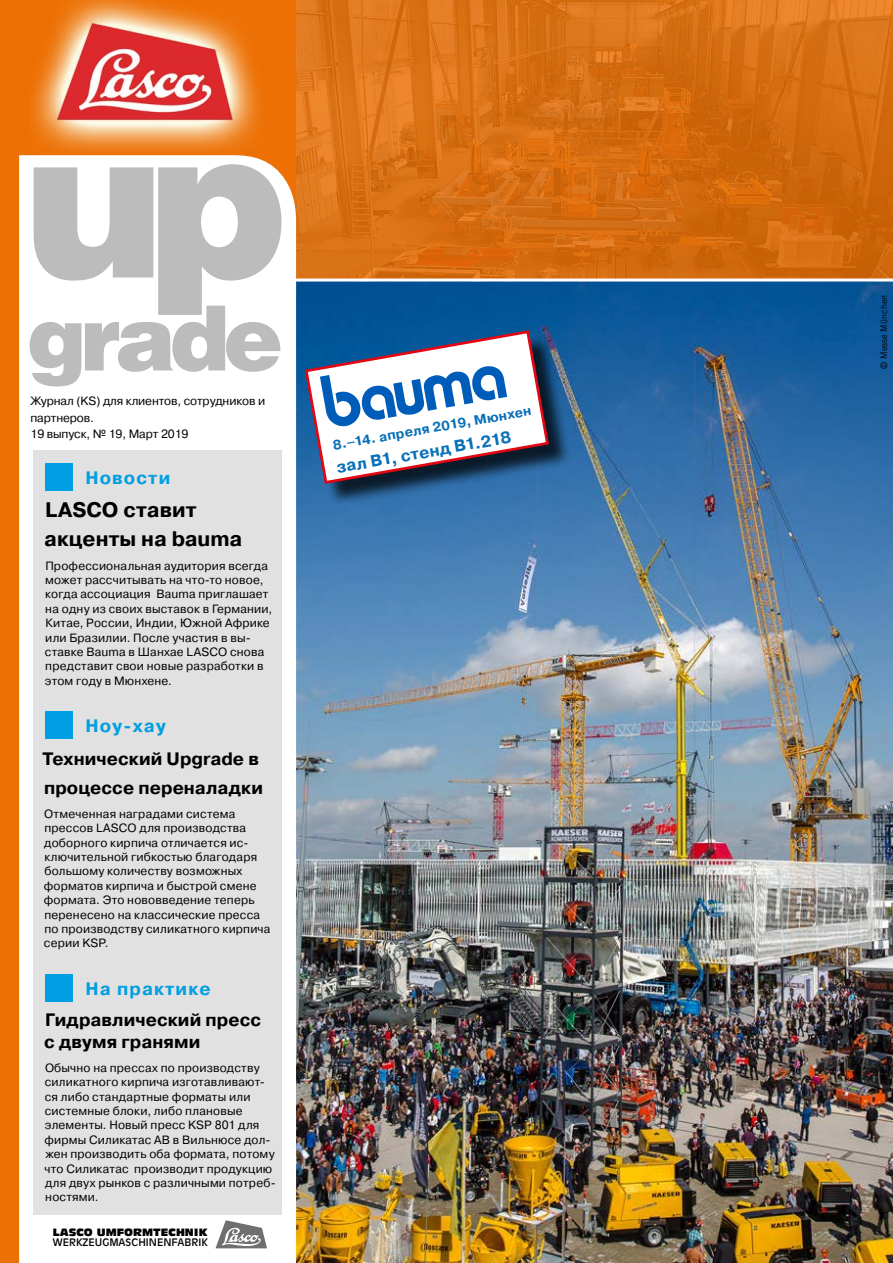
<style>
.page{position:relative;width:893px;height:1263px;background:#ed7004}
.page>*{position:absolute;margin:0;border:0;box-sizing:border-box;transform-origin:0 0}
.t1{font:900 210px "Helvetica";color:#bcbcbc}
.t2{font:900 90px "Helvetica";letter-spacing:-.07em;color:#bcbcbc}
.t3{font:700 21px/28.8px "Pragmatica C";letter-spacing:.005em;color:#000}
.t4{font:700 18px/28.8px "Pragmatica C";letter-spacing:.005em;color:#000}
.t5{font:700 18px/21.6px "Pragmatica";letter-spacing:.005em;color:#000}
.t6{font:700 18px "Pragmatica C";letter-spacing:.06em;color:#009fe3}
.t7{font:700 16.5px "Pragmatica";color:#0870b8}
.t8{font:700 13.5px "Pragmatica";color:#0870b8}
.t9{font:12px/14.4px "Pragmatica C";letter-spacing:.015em;color:#000}
.t10{font:12px/16.5px "Pragmatica C";letter-spacing:-.01em;color:#000}
.t11{font:10.35px "Antique Olive Compact";color:#000;scale:1.04 1}
.t12{font:10.2px "Antique Olive";color:#000}
.t13{font:9px "Trade Gothic LT";color:#000}
</style>
<div class="page">
<img style="left:296px;top:281px;width:597px;height:982px">
<div style="left:19px;top:155px;width:277px;height:1108px;background:#fff"></div>
<div style="left:33px;top:450px;width:248px;height:764px;background:#e1e1e1"></div>
<img style="left:296px;top:0;width:597px;height:278px">
<hr style="left:296px;top:278px;width:597px;height:3px;background:#fff">
<div style="left:45px;top:711px;width:28px;height:28px;background:#009fe3"></div>
<div style="left:45px;top:463px;width:28px;height:28px;background:#009fe3"></div>
<div style="left:45px;top:974px;width:28px;height:27px;background:#009fe3"></div>
<div style="left:308px;top:334px;width:263px;height:172px;background:#000;opacity:.75"></div>
<svg style="left:303px;top:329px;width:247px;height:156px;background:#97a9c3"></svg>
<img style="left:32px;top:0;width:227px;height:152px">
<svg style="left:215px;top:1220px;width:52px;height:28px"></svg>
<h1 class="t1" style="left:24px;top:65px;width:267px">up</h1>
<h2 class="t2" style="left:27px;top:279px;width:258px">grade</h2>
<p class="t10" style="left:31px;top:393px;width:236px">Журнал (KS) для клиентов, сотрудников и партнеров.<br>19 выпуск, № 19, Март 2019</p>
<h3 class="t6" style="left:85px;top:468px;width:86px">Новости</h3>
<h3 class="t3" style="left:44px;top:495px;width:200px">LASCO ставит акценты на bauma</h3>
<p class="t9" style="left:45px;top:558px;width:229px">Профессиональная аудитория всегда может рассчитывать на что-то новое, когда ассоциация Bauma приглашает на одну из своих выставок в Германии, Китае, России, Индии, Южной Африке или Бразилии. После участия в вы&shy;ставке Bauma в Шанхае LASCO снова представит свои новые разработки в этом году в Мюнхене.</p>
<h3 class="t6" style="left:85px;top:716px;width:82px">Ноу-хау</h3>
<h3 class="t4" style="left:43px;top:744px;width:222px">Технический Upgrade в процессе переналадки</h3>
<p class="t9" style="left:44px;top:806px;width:228px">Отмеченная наградами система прессов LASCO для производства доборного кирпича отличается ис&shy;ключительной гибкостью благодаря большому количеству возможных форматов кирпича и быстрой смене формата. Это нововведение теперь перенесено на классические пресса по производству силикатного кирпича серии KSP.</p>
<h3 class="t6" style="left:85px;top:978px;width:127px">На практике</h3>
<h3 class="t5" style="left:44px;top:1009px;width:219px">Гидравлический пресс с двумя гранями</h3>
<p class="t9" style="left:45px;top:1060px;width:233px">Обычно на прессах по производству силикатного кирпича изготавливают&shy;ся либо стандартные форматы или системные блоки, либо плановые элементы. Новый пресс KSP 801 для фирмы Силикатас АВ в Вильнюсе дол&shy;жен производить оба формата, потому что Силикатас производит продукцию для двух рынков с различными потреб&shy;ностями.</p>
<p class="t11" style="left:53px;top:1225px;width:150px">LASCO UMFORMTECHNIK</p>
<p class="t12" style="left:53px;top:1236px;width:156px">WERKZEUGMASCHINENFABRIK</p>
<p class="t8" style="left:331px;top:437px;width:203px;rotate:-10deg">8.–14. апреля 2019, Мюнхен</p>
<h3 class="t7" style="left:335px;top:457px;width:178px;rotate:-10deg">зал B1, стенд B1.218</h3>
<p class="t13" style="left:879px;top:369px;width:75px;rotate:-90deg">© Messe München</p>
</div>
